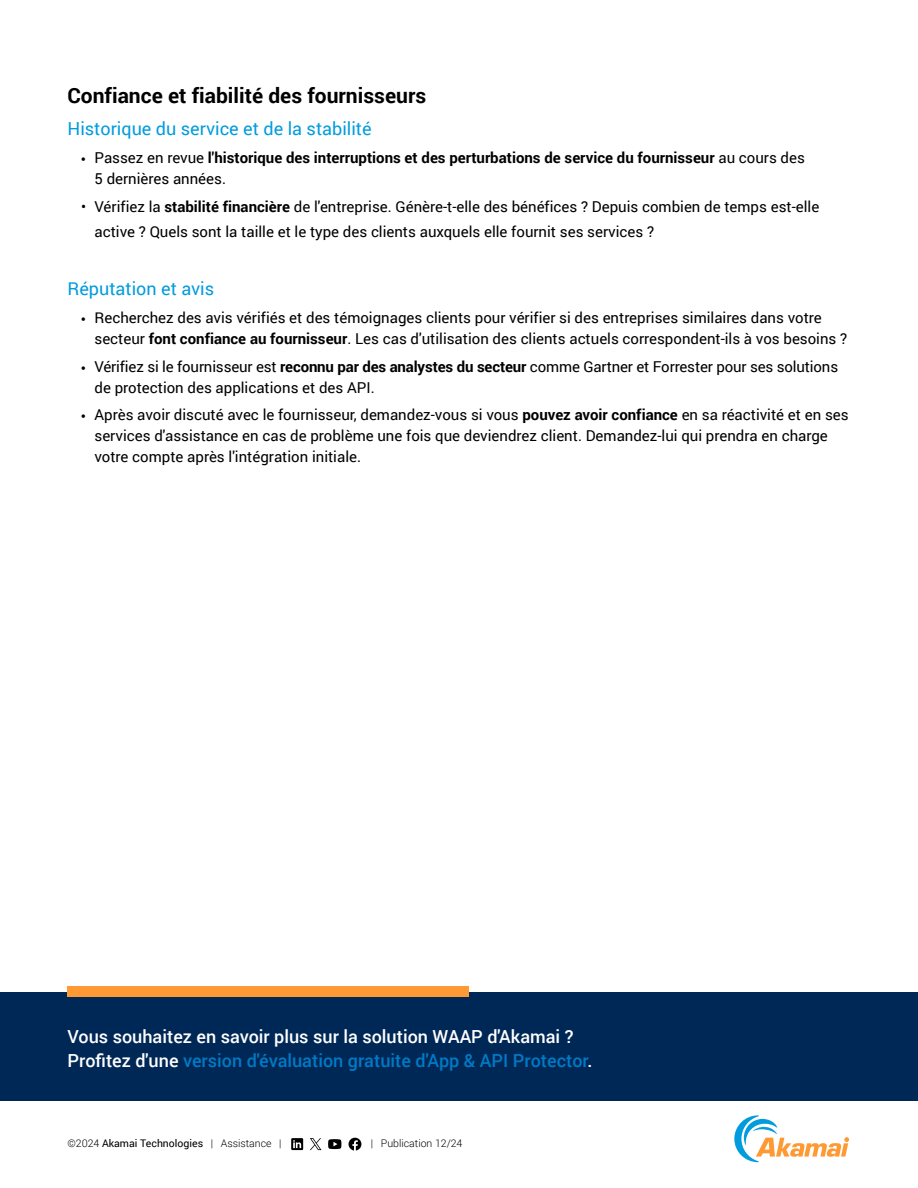
<style>
.page{position:relative;width:918px;height:1188px;background:#fff}
.page>*{position:absolute;margin:0;border:0;box-sizing:border-box;transform-origin:0 0}
.Heading_2{font:700 21px "Roboto";color:#000}
.CTA_on_Navy_Blue{font:500 18px/24px "Roboto";color:#fff}
.Body{font:18px "Roboto";color:#009cde}
.Body_2{font:15px/21px "Roboto";color:#000}
.Body_2-2{font:700 15px/21px "Roboto";color:#000}
.t1{font:10.5px "Roboto";color:#000}
.t2{font:300 10.5px "Roboto";color:#000}
.s1{font-family:"Source Sans Pro";font-weight:400}
.s2{font-weight:400}
.s3{font-weight:700}
.s4{font-family:"Source Sans Pro"}
.s5{color:#017ac6}
.s6{font-weight:300}
</style>
<div class="page">
<svg style="left:734px;top:1115px;width:115px;height:47px"></svg>
<svg style="left:291px;top:1138px;width:12px;height:12px"></svg>
<svg style="left:310px;top:1138px;width:11px;height:12px"></svg>
<svg style="left:328px;top:1139px;width:13px;height:10px"></svg>
<svg style="left:349px;top:1138px;width:12px;height:13px"></svg>
<div style="left:0;top:992px;width:918px;height:108px;background:#002856"></div>
<div style="left:68px;top:986px;width:401px;height:11px;background:#f93"></div>
<p class="Heading_2" style="left:68px;top:81px;width:360px">Confiance et fiabilité des fournisseurs</p>
<p class="Body" style="left:68px;top:116px;width:306px">Historique du service et de la stabilité</p>
<p class="Body_2-2" style="left:94px;top:147px;width:712px;text-indent:-14px"><span class="s1">•</span> <span class="s2">Passez en revue</span> l'historique des interruptions et des perturbations de service du fournisseur <span class="s2">au cours des<br>5 dernières années.</span></p>
<p class="Body_2" style="left:94px;top:193px;width:726px;line-height:25.5px;text-indent:-14px">• Vérifiez la <span class="s3">stabilité financière</span> de l'entreprise. Génère-t-elle des bénéfices ? Depuis combien de temps est-elle active ? Quels sont la taille et le type des clients auxquels elle fournit ses services ?</p>
<p class="Body" style="left:68px;top:276px;width:148px">Réputation et avis</p>
<p class="Body_2" style="left:94px;top:306px;width:754px;text-indent:-14px"><span class="s4">•</span> Recherchez des avis vérifiés et des témoignages clients pour vérifier si des entreprises similaires dans votre secteur <span class="s3">font confiance au fournisseur</span>. Les cas d'utilisation des clients actuels correspondent-ils à vos besoins ?</p>
<p class="Body_2" style="left:94px;top:355px;width:745px;text-indent:-14px"><span class="s4">•</span> Vérifiez si le fournisseur est <span class="s3">reconnu par des analystes du secteur</span> comme Gartner et Forrester pour ses solutions de protection des applications et des API.</p>
<p class="Body_2" style="left:94px;top:404px;width:756px;text-indent:-14px"><span class="s4">•</span> Après avoir discuté avec le fournisseur, demandez-vous si vous <span class="s3">pouvez avoir confiance</span> en sa réactivité et en ses services d'assistance en cas de problème une fois que deviendrez client. Demandez-lui qui prendra en charge votre compte après l'intégration initiale.</p>
<p class="CTA_on_Navy_Blue" style="left:68px;top:1024px;width:526px">Vous souhaitez en savoir plus sur la solution WAAP d'Akamai ?<br>Profitez d'une <span class="s5">version d'évaluation gratuite d'App &amp; API Protector</span>.</p>
<p class="t1" style="left:68px;top:1136px;width:216px"><span class="s6">©2024</span> Akamai Technologies <span class="s6">| Assistance |</span></p>
<p class="t2" style="left:371px;top:1136px;width:93px">| Publication 12/24</p>
</div>
